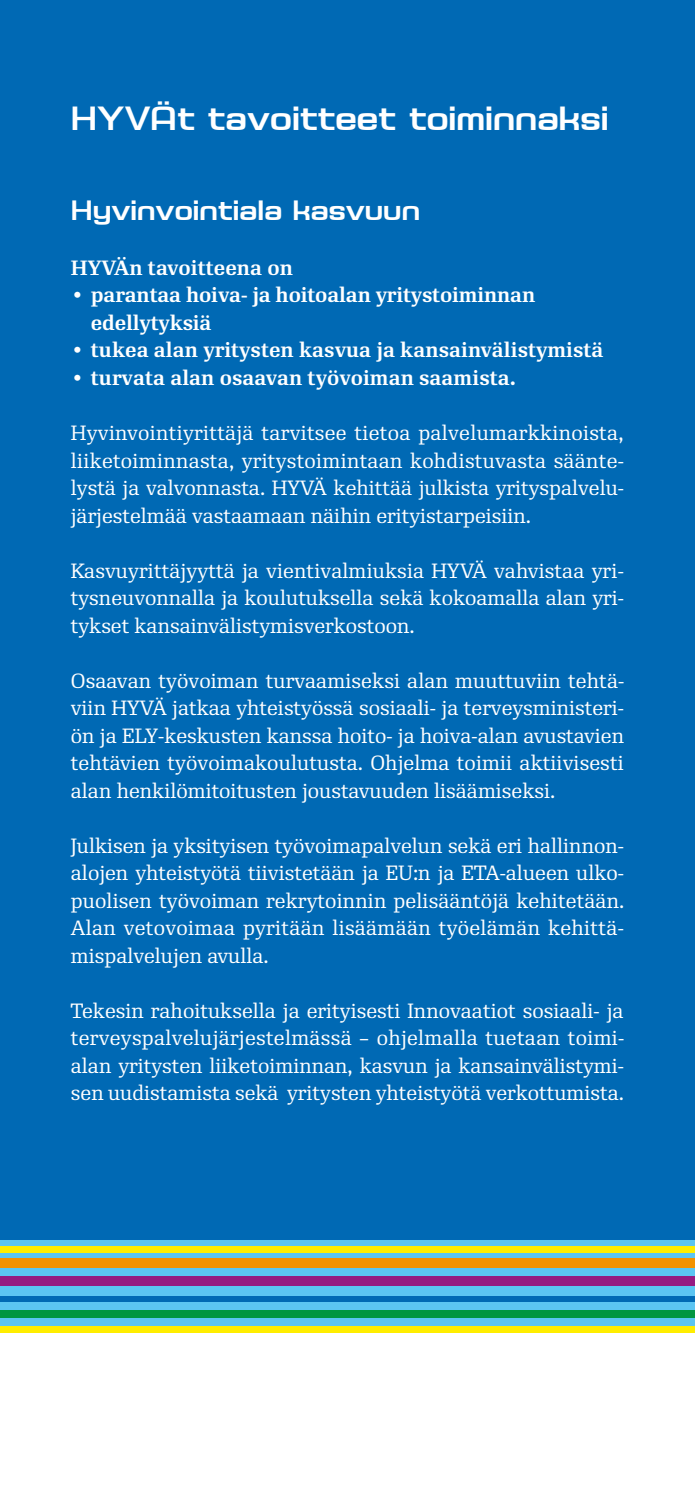
<style>
.page{position:relative;width:695px;height:1489px;background:#fff}
.page>*{position:absolute;margin:0;border:0;box-sizing:border-box;transform-origin:0 0}
.t1{font:600 30px "Saturn";color:#fff}
.t2{font:600 25px "Saturn";color:#fff}
.t3{font:20px/27.5px "Re Public Std";color:#fff;text-align:justify}
.t4{font:700 20px/27.5px "Re Public Std";color:#fff}
</style>
<div class="page">
<div style="left:0;top:0;width:694px;height:1250px;background:#0069b4"></div>
<div style="left:0;top:1325px;width:694px;height:7px;background:#ffed00"></div>
<div style="left:0;top:1245px;width:694px;height:7px;background:#ffed00"></div>
<div style="left:0;top:1252px;width:694px;height:6px;background:#5bc5f2"></div>
<div style="left:0;top:1275px;width:694px;height:10px;background:#951b81"></div>
<div style="left:0;top:1295px;width:694px;height:6px;background:#0069b4"></div>
<div style="left:0;top:1285px;width:694px;height:10px;background:#5bc5f2"></div>
<div style="left:0;top:1309px;width:694px;height:8px;background:#009641"></div>
<div style="left:0;top:1317px;width:694px;height:8px;background:#5bc5f2"></div>
<div style="left:0;top:1301px;width:694px;height:8px;background:#5bc5f2"></div>
<div style="left:0;top:1239px;width:694px;height:6px;background:#5bc5f2"></div>
<div style="left:0;top:1258px;width:694px;height:10px;background:#f39200"></div>
<div style="left:0;top:1268px;width:694px;height:7px;background:#5bc5f2"></div>
<h1 class="t1" style="left:71px;top:98px;width:539px">HYVÄt tavoitteet toiminnaksi</h1>
<p class="t2" style="left:71px;top:193px;width:350px">Hyvinvointiala kasvuun</p>
<p class="t4" style="left:71px;top:254px;width:223px">HYVÄn tavoitteena on</p>
<p class="t4" style="left:91px;top:281px;width:446px;text-indent:-18px">• parantaa hoiva- ja hoitoalan yritystoiminnan edellytyksiä</p>
<p class="t4" style="left:73px;top:336px;width:531px">• tukea alan yritysten kasvua ja kansainvälistymistä</p>
<p class="t4" style="left:73px;top:364px;width:444px">• turvata alan osaavan työvoiman saamista.</p>
<p class="t3" style="left:71px;top:419px;width:554px">Hyvinvointiyrittäjä tarvitsee tietoa palvelumarkkinoista, liiketoiminnasta, yritystoimintaan kohdistuvasta säänte&shy;lystä ja valvonnasta. HYVÄ kehittää julkista yrityspalvelu&shy;järjestelmää vastaamaan näihin erityistarpeisiin.</p>
<p class="t3" style="left:71px;top:557px;width:554px">Kasvuyrittäjyyttä ja vientivalmiuksia HYVÄ vahvistaa yri&shy;tysneuvonnalla ja koulutuksella sekä kokoamalla alan yri&shy;tykset kansainvälistymisverkostoon.</p>
<p class="t3" style="left:71px;top:667px;width:554px">Osaavan työvoiman turvaamiseksi alan muuttuviin tehtä&shy;viin HYVÄ jatkaa yhteistyössä sosiaali- ja terveysministeri&shy;ön ja ELY-keskusten kanssa hoito- ja hoiva-alan avustavien tehtävien työvoimakoulutusta. Ohjelma toimii aktiivisesti alan henkilömitoitusten joustavuuden lisäämiseksi.</p>
<p class="t3" style="left:71px;top:832px;width:555px">Julkisen ja yksityisen työvoimapalvelun sekä eri hallinnon&shy;alojen yhteistyötä tiivistetään ja EU:n ja ETA-alueen ulko&shy;puolisen työvoiman rekrytoinnin pelisääntöjä kehitetään.<br>Alan vetovoimaa pyritään lisäämään työelämän kehittä&shy;mispalvelujen avulla.</p>
<p class="t3" style="left:71px;top:997px;width:555px">Tekesin rahoituksella ja erityisesti Innovaatiot sosiaali- ja terveyspalvelujärjestelmässä – ohjelmalla tuetaan toimi&shy;alan yritysten liiketoiminnan, kasvun ja kansainvälistymi&shy;sen uudistamista sekä yritysten yhteistyötä verkottumista.</p>
</div>
